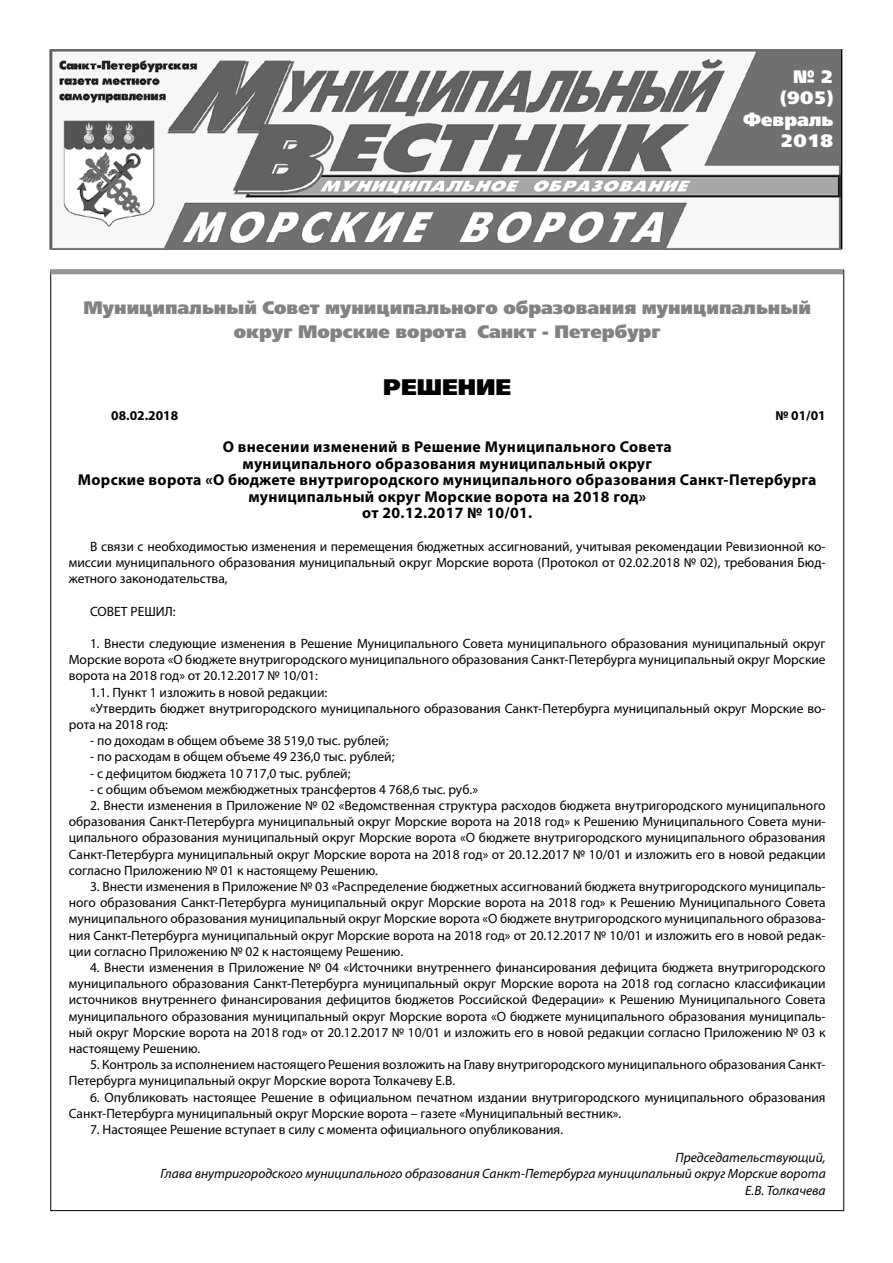
<style>
.page{position:relative;width:893px;height:1263px;background:#fff}
.page>*{position:absolute;margin:0;border:0;box-sizing:border-box;transform-origin:0 0}
.t1{font:22.5px "Free Set Black C";color:#000}
.t2{font:18px/24px "Free Set Black C";color:#808285;text-align:center}
.t3{font:18px/21.6px "Free Set Black C";color:#fff;text-align:right}
.t4{font:700 15.75px/16.5px "Myriad Pro";letter-spacing:.02em;color:#000;text-align:center}
.t5{font:13.5px/16.2px "Myriad Pro";color:#000;text-align:justify}
.t6{font:italic 13.5px/16.2px "Myriad Pro";color:#000;text-align:right}
.t7{font:700 13.5px "Myriad Pro";color:#000}
</style>
<div class="page">
<img style="left:50px;top:49px;width:791px;height:200px">
<hr style="left:50px;top:270px;width:793px;height:4px;background:#939598">
<h2 class="t3" style="left:743px;top:66px;width:92px">№ 2 (905)<br>Февраль<br>2018</h2>
<h2 class="t2" style="left:84px;top:296px;width:729px">Муниципальный Совет муниципального образования муниципальный округ Морские ворота Санкт - Петербург</h2>
<h1 class="t1" style="left:383px;top:374px;width:130px">РЕШЕНИЕ</h1>
<p class="t7" style="left:111px;top:406px;width:68px">08.02.2018</p>
<p class="t7" style="left:775px;top:406px;width:52px">№ 01/01</p>
<p class="t4" style="left:78px;top:438px;width:740px">О внесении изменений в Решение Муниципального Совета<br>муниципального образования муниципальный округ<br>Морские ворота «О бюджете внутригородского муниципального образования Санкт-Петербурга муниципальный округ Морские ворота на 2018 год»<br>от 20.12.2017 № 10/01.</p>
<p class="t5" style="left:69px;top:538px;width:758px;text-indent:21px">В связи с необходимостью изменения и перемещения бюджетных ассигнований, учитывая рекомендации Ревизионной ко&shy;миссии муниципального образования муниципальный округ Морские ворота (Протокол от 02.02.2018 № 02), требования Бюд&shy;жетного законодательства,</p>
<p class="t5" style="left:90px;top:603px;width:87px">СОВЕТ РЕШИЛ:</p>
<p class="t5" style="left:90px;top:635px;width:737px">1. Внести следующие изменения в Решение Муниципального Совета муниципального образования муниципальный округ</p>
<p class="t5" style="left:69px;top:651px;width:758px">Морские ворота «О бюджете внутригородского муниципального образования Санкт-Петербурга муниципальный округ Морские</p>
<p class="t5" style="left:69px;top:667px;width:251px">ворота на 2018 год» от 20.12.2017 № 10/01:</p>
<p class="t5" style="left:90px;top:684px;width:239px">1.1. Пункт 1 изложить в новой редакции:</p>
<p class="t5" style="left:90px;top:700px;width:737px">«Утвердить бюджет внутригородского муниципального образования Санкт-Петербурга муниципальный округ Морские во-</p>
<p class="t5" style="left:69px;top:716px;width:101px">рота на 2018 год:</p>
<p class="t5" style="left:90px;top:732px;width:300px">- по доходам в общем объеме 38 519,0 тыс. рублей;</p>
<p class="t5" style="left:90px;top:748px;width:306px">- по расходам в общем объеме 49 236,0 тыс. рублей;</p>
<p class="t5" style="left:90px;top:765px;width:262px">- с дефицитом бюджета 10 717,0 тыс. рублей;</p>
<p class="t5" style="left:90px;top:781px;width:389px">- с общим объемом межбюджетных трансфертов 4 768,6 тыс. руб.»</p>
<p class="t5" style="left:69px;top:797px;width:758px;text-indent:21px">2. Внести изменения в Приложение № 02 «Ведомственная структура расходов бюджета внутригородского муниципального образования Санкт-Петербурга муниципальный округ Морские ворота на 2018 год» к Решению Муниципального Совета муни&shy;ципального образования муниципальный округ Морские ворота «О бюджете внутригородского муниципального образования Санкт-Петербурга муниципальный округ Морские ворота на 2018 год» от 20.12.2017 № 10/01 и изложить его в новой редакции согласно Приложению № 01 к настоящему Решению.</p>
<p class="t5" style="left:69px;top:878px;width:758px;text-indent:21px">3. Внести изменения в Приложение № 03 «Распределение бюджетных ассигнований бюджета внутригородского муниципаль&shy;ного образования Санкт-Петербурга муниципальный округ Морские ворота на 2018 год» к Решению Муниципального Совета муниципального образования муниципальный округ Морские ворота «О бюджете внутригородского муниципального образова&shy;ния Санкт-Петербурга муниципальный округ Морские ворота на 2018 год» от 20.12.2017 № 10/01 и изложить его в новой редак&shy;ции согласно Приложению № 02 к настоящему Решению.</p>
<p class="t5" style="left:69px;top:959px;width:758px;text-indent:21px">4. Внести изменения в Приложение № 04 «Источники внутреннего финансирования дефицита бюджета внутригородского муниципального образования Санкт-Петербурга муниципальный округ Морские ворота на 2018 год согласно классификации источников внутреннего финансирования дефицитов бюджетов Российской Федерации» к Решению Муниципального Совета муниципального образования муниципальный округ Морские ворота «О бюджете муниципального образования муниципаль&shy;ный округ Морские ворота на 2018 год» от 20.12.2017 № 10/01 и изложить его в новой редакции согласно Приложению № 03 к настоящему Решению.</p>
<p class="t5" style="left:69px;top:1056px;width:758px;text-indent:21px">5. Контроль за исполнением настоящего Решения возложить на Главу внутригородского муниципального образования Санкт-<br>Петербурга муниципальный округ Морские ворота Толкачеву Е.В.</p>
<p class="t5" style="left:69px;top:1089px;width:758px;text-indent:21px">6. Опубликовать настоящее Решение в официальном печатном издании внутригородского муниципального образования<br>Санкт-Петербурга муниципальный округ Морские ворота – газете «Муниципальный вестник».</p>
<p class="t5" style="left:90px;top:1121px;width:475px">7. Настоящее Решение вступает в силу с момента официального опубликования.</p>
<p class="t6" style="left:161px;top:1149px;width:667px">Председательствующий,<br>Глава внутригородского муниципального образования Санкт-Петербурга муниципальный округ Морские ворота<br>Е.В. Толкачева</p>
</div>
